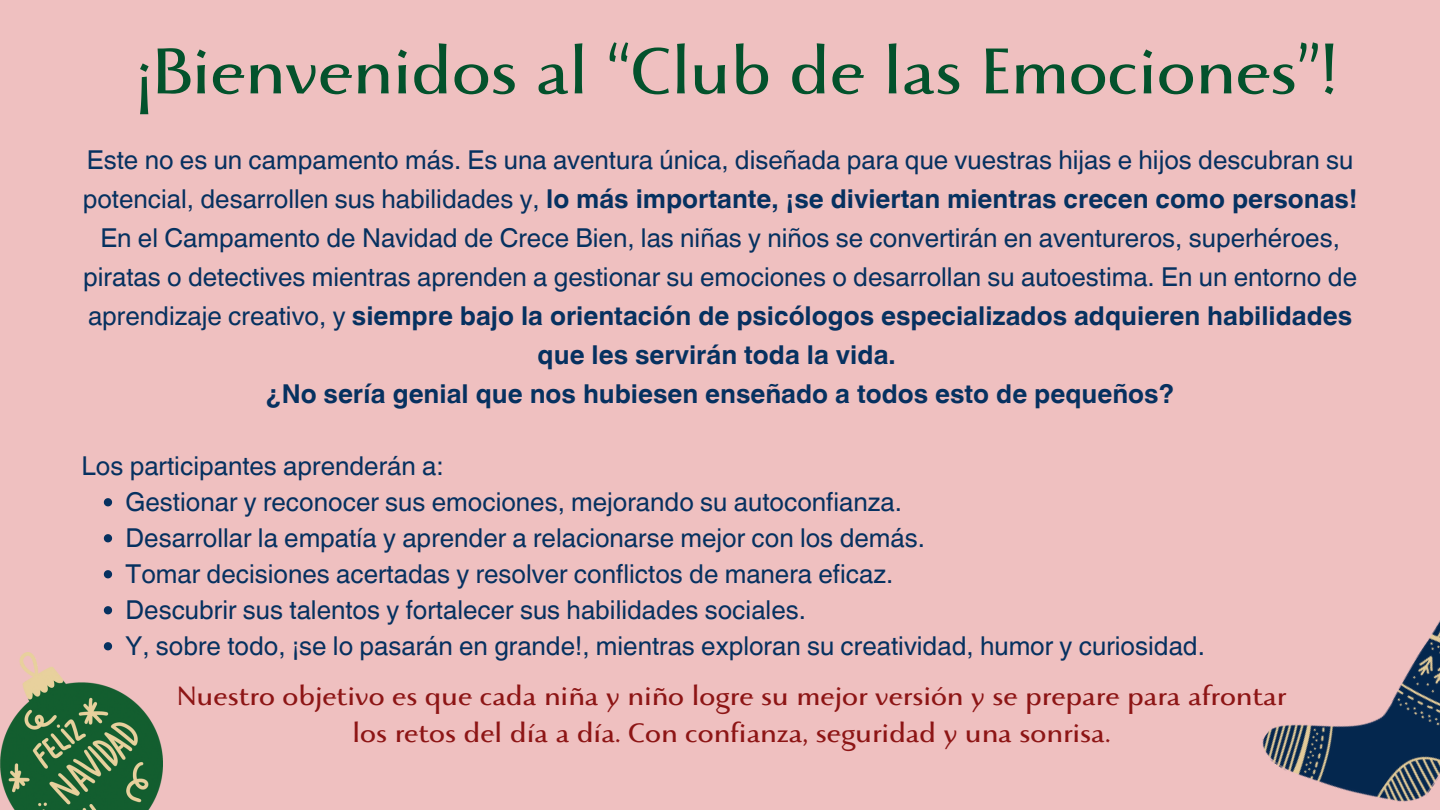
<style>
.page{position:relative;width:1440px;height:810px;background:#efc0c0}
.page>*{position:absolute;margin:0;border:0;box-sizing:border-box;transform-origin:0 0}
.t1{font:65px "Beatrix Antiqua";color:#03522c}
.t2{font:26.7px/37.4px "Beatrix Antiqua";color:#8d1515;text-align:center}
.t3{font:26px/39px "Helvetica World";color:#063160;text-align:center}
.t4{font:700 26px "Helvetica World";color:#063160}
.s1{font-weight:700}
</style>
<div class="page">
<img style="left:0;top:652px;width:163px;height:158px">
<img style="left:1262px;top:620px;width:178px;height:182px">
<svg style="left:104px;top:498px;width:8px;height:8px"></svg>
<svg style="left:104px;top:534px;width:8px;height:8px"></svg>
<svg style="left:104px;top:570px;width:8px;height:8px"></svg>
<svg style="left:104px;top:606px;width:8px;height:8px"></svg>
<svg style="left:104px;top:642px;width:8px;height:8px"></svg>
<h1 class="t1" style="left:137px;top:31px;width:1202px">¡Bienvenidos al “Club de las Emociones”!</h1>
<p class="t3" style="left:83px;top:140px;width:1276px">Este no es un campamento más. Es una aventura única, diseñada para que vuestras hijas e hijos descubran su potencial, desarrollen sus habilidades y, <span class="s1">lo más importante, ¡se diviertan mientras crecen como personas!<br></span>En el Campamento de Navidad de Crece Bien, las niñas y niños se convertirán en aventureros, superhéroes, piratas o detectives mientras aprenden a gestionar su emociones o desarrollan su autoestima. En un entorno de aprendizaje creativo, y <span class="s1">siempre bajo la orientación de psicólogos especializados adquieren habilidades que les servirán toda la vida.</span></p>
<p class="t4" style="left:266px;top:372px;width:910px">¿No sería genial que nos hubiesen enseñado a todos esto de pequeños?</p>
<p class="t3" style="left:81px;top:446px;width:364px">Los participantes aprenderán a:</p>
<p class="t3" style="left:126px;top:482px;width:778px">Gestionar y reconocer sus emociones, mejorando su autoconfianza.</p>
<p class="t3" style="left:126px;top:518px;width:801px">Desarrollar la empatía y aprender a relacionarse mejor con los demás.</p>
<p class="t3" style="left:126px;top:554px;width:769px">Tomar decisiones acertadas y resolver conflictos de manera eficaz.</p>
<p class="t3" style="left:126px;top:590px;width:682px">Descubrir sus talentos y fortalecer sus habilidades sociales.</p>
<p class="t3" style="left:126px;top:626px;width:1081px">Y, sobre todo, ¡se lo pasarán en grande!, mientras exploran su creatividad, humor y curiosidad.</p>
<p class="t2" style="left:177px;top:676px;width:1111px">Nuestro objetivo es que cada niña y niño logre su mejor versión y se prepare para afrontar los retos del día a día. Con confianza, seguridad y una sonrisa.</p>
</div>
